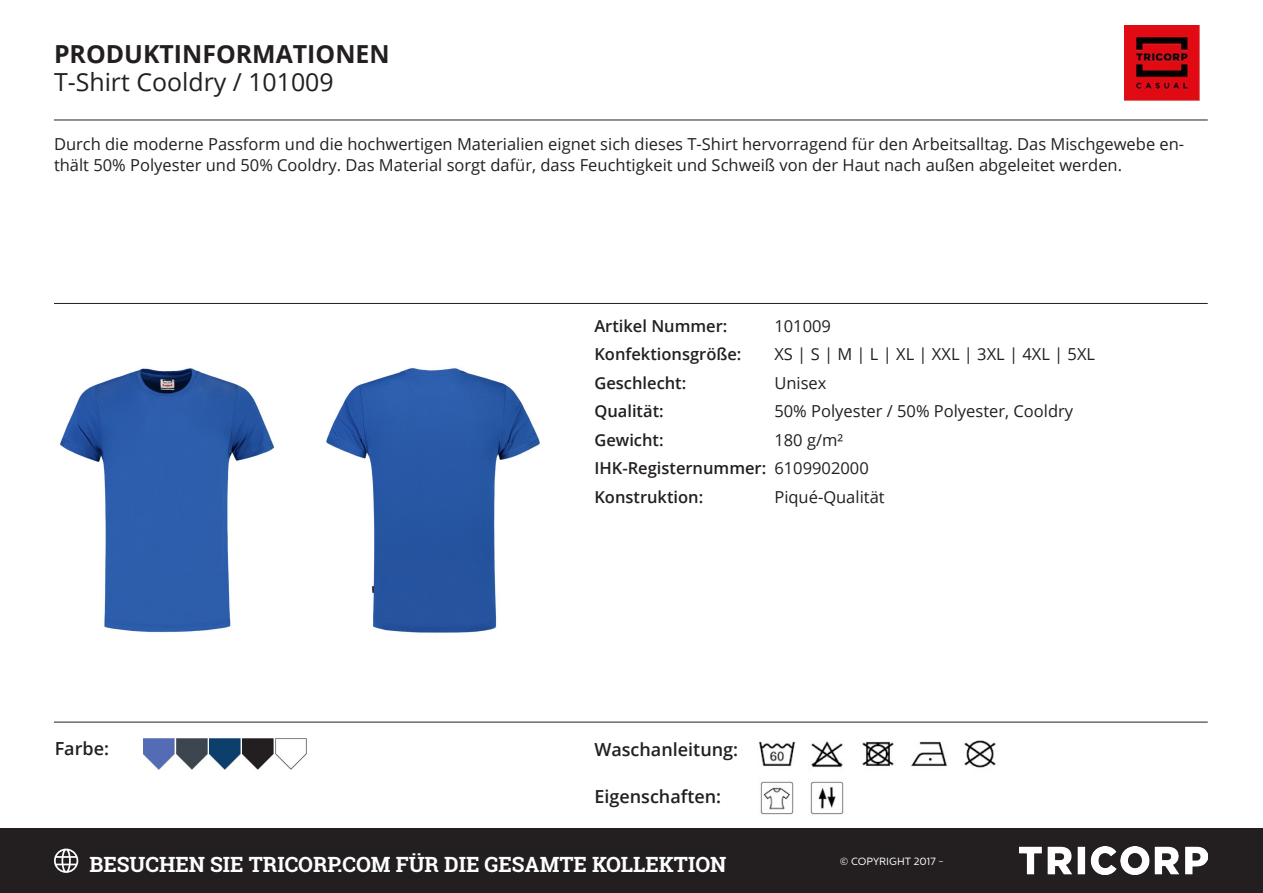
<style>
.page{position:relative;width:1263px;height:893px;background:#fff}
.page>*{position:absolute;margin:0;border:0;box-sizing:border-box;transform-origin:0 0}
.t1{font:24.9px "Open Sans";color:#231f20}
.t2{font:700 24.9px "Open Sans";color:#231f20}
.t3{font:700 21px "Roboto Slab";color:#fff}
.t4{font:600 18px "Open Sans";color:#231f20}
.Kenmerken{font:16.5px/21px "Open Sans";color:#231f20}
.Kenmerk{font:600 16.5px "Open Sans";color:#231f20}
.Kenmerk-2{font:16.5px "Open Sans";color:#231f20}
.t5{font:10.5px "Centrale Sans";color:#fff}
.s1{font-weight:400}
</style>
<div class="page">
<img style="left:1124px;top:26px;width:75px;height:74px">
<img style="left:60px;top:368px;width:215px;height:265px">
<img style="left:326px;top:367px;width:214px;height:266px">
<img style="left:862px;top:741px;width:32px;height:25px">
<img style="left:758px;top:741px;width:38px;height:25px">
<img style="left:811px;top:741px;width:32px;height:27px">
<img style="left:964px;top:740px;width:32px;height:28px">
<img style="left:911px;top:741px;width:37px;height:25px">
<img style="left:760px;top:781px;width:34px;height:34px">
<img style="left:810px;top:781px;width:34px;height:34px">
<img style="left:143px;top:738px;width:31px;height:31px">
<img style="left:176px;top:738px;width:31px;height:31px">
<img style="left:209px;top:738px;width:31px;height:31px">
<img style="left:242px;top:738px;width:31px;height:31px">
<img style="left:276px;top:738px;width:31px;height:31px">
<hr style="left:54px;top:120px;width:1154px;height:1px;background:#231f20">
<hr style="left:54px;top:303px;width:1154px;height:1px;background:#231f20">
<hr style="left:54px;top:722px;width:1154px;height:1px;background:#231f20">
<div style="left:0;top:828px;width:1263px;height:65px;background:#231f20"></div>
<svg style="left:54px;top:849px;width:24px;height:24px"></svg>
<img style="left:1020px;top:847px;width:188px;height:28px">
<p class="t2" style="left:54px;top:36px;width:337px">PRODUKTINFORMATIONEN</p>
<p class="t1" style="left:54px;top:65px;width:281px">T-Shirt Cooldry / 101009</p>
<p class="Kenmerken" style="left:54px;top:133px;width:1131px">Durch die moderne Passform und die hochwertigen Materialien eignet sich dieses T-Shirt hervorragend für den Arbeitsalltag. Das Mischgewebe en&shy;thält 50% Polyester und 50% Cooldry. Das Material sorgt dafür, dass Feuchtigkeit und Schweiß von der Haut nach außen abgeleitet werden.</p>
<p class="t4" style="left:55px;top:736px;width:56px">Farbe:</p>
<p class="Kenmerk" style="left:594px;top:314px;width:135px">Artikel Nummer:</p>
<p class="Kenmerk-2" style="left:774px;top:314px;width:58px">101009</p>
<p class="Kenmerk" style="left:594px;top:343px;width:149px">Konfektionsgröße:</p>
<p class="Kenmerk-2" style="left:774px;top:343px;width:322px">XS | S | M | L | XL | XXL | 3XL | 4XL | 5XL</p>
<p class="Kenmerk" style="left:594px;top:371px;width:93px">Geschlecht:</p>
<p class="Kenmerk-2" style="left:774px;top:371px;width:54px">Unisex</p>
<p class="Kenmerk" style="left:594px;top:400px;width:71px">Qualität:</p>
<p class="Kenmerk-2" style="left:774px;top:400px;width:300px">50% Polyester / 50% Polyester, Cooldry</p>
<p class="Kenmerk" style="left:594px;top:428px;width:71px">Gewicht:</p>
<p class="Kenmerk-2" style="left:774px;top:428px;width:70px">180 g/m²</p>
<p class="Kenmerk" style="left:594px;top:457px;width:276px">IHK-Registernummer: <span class="s1">6109902000</span></p>
<p class="Kenmerk" style="left:594px;top:485px;width:110px">Konstruktion:</p>
<p class="Kenmerk-2" style="left:774px;top:485px;width:112px">Piqué-Qualität</p>
<p class="t4" style="left:594px;top:737px;width:145px">Waschanleitung:</p>
<p class="t4" style="left:594px;top:784px;width:128px">Eigenschaften:</p>
<p class="t3" style="left:90px;top:850px;width:638px">BESUCHEN SIE TRICORP.COM FÜR DIE GESAMTE KOLLEKTION</p>
<p class="t5" style="left:840px;top:855px;width:106px">© COPYRIGHT 2017 -</p>
</div>
